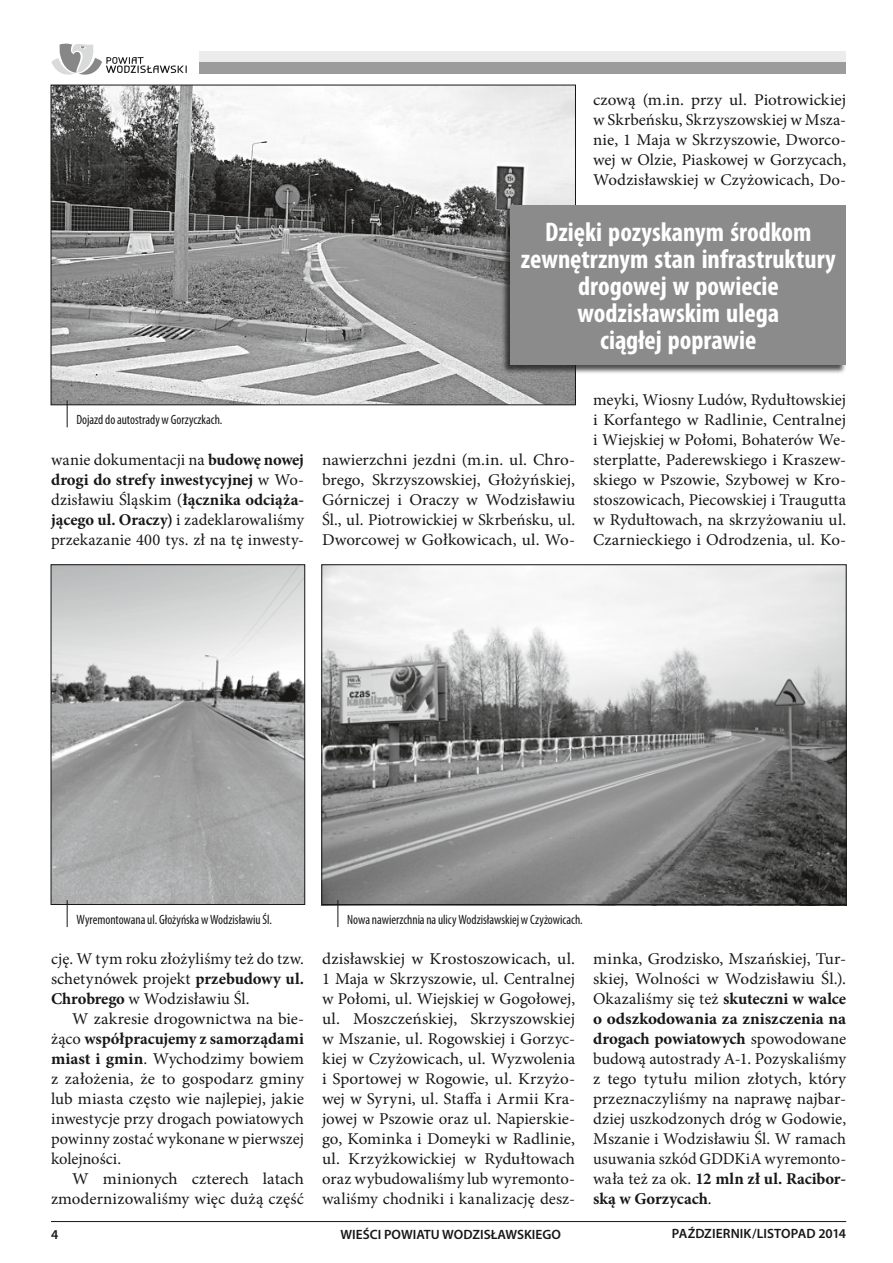
<style>
.page{position:relative;width:893px;height:1263px;background:#fff}
.page>*{position:absolute;margin:0;border:0;box-sizing:border-box;transform-origin:0 0}
.t1{font:700 condensed 27px/27px "Myriad Pro";color:#fff;text-align:center}
.t2{font:16.5px/20px "Minion Pro";color:#181716;text-align:justify;scale:1.04 1}
.t3{font:16.5px/20px "Minion Pro";color:#181716;text-align:justify}
.t4{font:condensed 13.5px "Myriad Pro";color:#181716;scale:.96 1}
.t5{font:600 13.5px "Myriad Pro";color:#181716}
.s1{font-weight:700}
</style>
<div class="page">
<svg style="left:51px;top:43px;width:136px;height:32px"></svg>
<div style="left:200px;top:51px;width:646px;height:11px;background:#ececec"></div>
<div style="left:200px;top:62px;width:646px;height:11px;background:#9c9c9c"></div>
<hr style="left:51px;top:1221px;width:795px;height:1px;background:#181716">
<img style="left:322px;top:566px;width:524px;height:340px">
<img style="left:53px;top:566px;width:250px;height:337px">
<div style="left:51px;top:564px;width:254px;height:341px;border:1px solid #181716"></div>
<img style="left:53px;top:87px;width:521px;height:316px">
<svg style="left:67px;top:400px;width:1px;height:27px"></svg>
<svg style="left:337px;top:900px;width:1px;height:27px"></svg>
<svg style="left:67px;top:900px;width:1px;height:27px"></svg>
<div style="left:501px;top:204px;width:366px;height:176px;background:#181716;opacity:.75"></div>
<div style="left:511px;top:205px;width:335px;height:160px;background:#8b8b8b"></div>
<p class="t2" style="left:593px;top:90px;width:245px">czową (m.in. przy ul. Piotrowickiej w Skrbeńsku, Skrzyszowskiej w Msza&shy;nie, 1 Maja w Skrzyszowie, Dworco&shy;wej w Olzie, Piaskowej w Gorzycach, Wodzisławskiej w Czyżowicach, Do-</p>
<p class="t4" style="left:77px;top:411px;width:153px">Dojazd do autostrady w Gorzyczkach.</p>
<p class="t3" style="left:51px;top:450px;width:255px">wanie dokumentacji na <span class="s1">budowę nowej drogi do strefy inwestycyjnej</span> w Wo&shy;dzisławiu Śląskim (<span class="s1">łącznika odciąża&shy;jącego ul. Oraczy)</span> i zadeklarowaliśmy przekazanie 400 tys. zł na tę inwesty-</p>
<h1 class="t1" style="left:521px;top:218px;width:316px">Dzięki pozyskanym środkom zewnętrznym stan infrastruktury drogowej w powiecie wodzisławskim ulega<br>ciągłej poprawie</h1>
<p class="t2" style="left:322px;top:450px;width:245px">nawierzchni jezdni (m.in. ul. Chro&shy;brego, Skrzyszowskiej, Głożyńskiej, Górniczej i Oraczy w Wodzisławiu Śl., ul. Piotrowickiej w Skrbeńsku, ul.<br>Dworcowej w Gołkowicach, ul. Wo-</p>
<p class="t3" style="left:593px;top:390px;width:255px">meyki, Wiosny Ludów, Rydułtowskiej i Korfantego w Radlinie, Centralnej i Wiejskiej w Połomi, Bohaterów We&shy;sterplatte, Paderewskiego i Kraszew&shy;skiego w Pszowie, Szybowej w Kro&shy;stoszowicach, Piecowskiej i Traugutta w Rydułtowach, na skrzyżowaniu ul.<br>Czarnieckiego i Odrodzenia, ul. Ko-</p>
<p class="t4" style="left:77px;top:911px;width:205px">Wyremontowana ul. Głożyńska w Wodzisławiu Śl.</p>
<p class="t4" style="left:347px;top:911px;width:247px">Nowa nawierzchnia na ulicy Wodzisławskiej w Czyżowicach.</p>
<p class="t3" style="left:51px;top:949px;width:255px">cję. W tym roku złożyliśmy też do tzw. schetynówek projekt <span class="s1">przebudowy ul.<br>Chrobrego</span> w Wodzisławiu Śl.</p>
<p class="t3" style="left:51px;top:1009px;width:255px;text-indent:21px">W zakresie drogownictwa na bie&shy;żąco <span class="s1">współpracujemy z samorządami miast i gmin</span>. Wychodzimy bowiem z założenia, że to gospodarz gminy lub miasta często wie najlepiej, jakie inwestycje przy drogach powiatowych powinny zostać wykonane w pierwszej kolejności.</p>
<p class="t2" style="left:51px;top:1169px;width:245px;text-align:right">W minionych czterech latach zmodernizowaliśmy więc dużą część</p>
<p class="t2" style="left:322px;top:949px;width:245px">dzisławskiej w Krostoszowicach, ul.<br>1 Maja w Skrzyszowie, ul. Centralnej w Połomi, ul. Wiejskiej w Gogołowej, ul. Moszczeńskiej, Skrzyszowskiej w Mszanie, ul. Rogowskiej i Gorzyc&shy;kiej w Czyżowicach, ul. Wyzwolenia i Sportowej w Rogowie, ul. Krzyżo&shy;wej w Syryni, ul. Staffa i Armii Kra&shy;jowej w Pszowie oraz ul. Napierskie&shy;go, Kominka i Domeyki w Radlinie, ul. Krzyżkowickiej w Rydułtowach oraz wybudowaliśmy lub wyremonto&shy;waliśmy chodniki i kanalizację desz-</p>
<p class="t2" style="left:593px;top:949px;width:245px">minka, Grodzisko, Mszańskiej, Tur&shy;skiej, Wolności w Wodzisławiu Śl.).<br>Okazaliśmy się też <span class="s1">skuteczni w walce o odszkodowania za zniszczenia na drogach powiatowych</span> spowodowane budową autostrady A-1. Pozyskaliśmy z tego tytułu milion złotych, który przeznaczyliśmy na naprawę najbar&shy;dziej uszkodzonych dróg w Godowie, Mszanie i Wodzisławiu Śl. W ramach usuwania szkód GDDKiA wyremonto&shy;wała też za ok. <span class="s1">12 mln zł ul. Racibor&shy;ską w Gorzycach</span>.</p>
<p class="t5" style="left:51px;top:1225px;width:9px">4</p>
<p class="t5" style="left:340px;top:1225px;width:222px">WIEŚCI POWIATU WODZISŁAWSKIEGO</p>
<p class="t5" style="left:672px;top:1224px;width:176px">PAŹDZIERNIK/LISTOPAD 2014</p>
</div>
